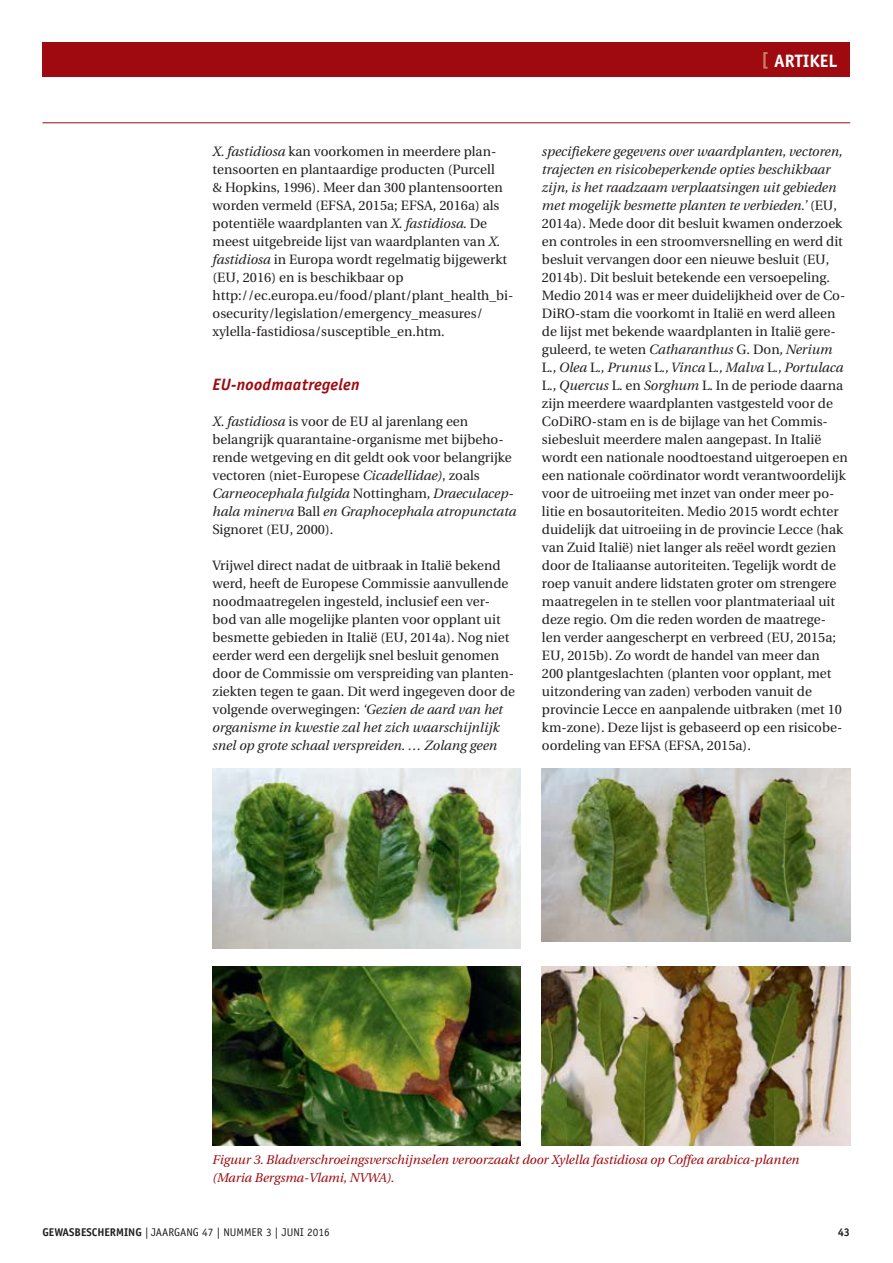
<style>
.page{position:relative;width:893px;height:1263px;background:#fff}
.page>*{position:absolute;margin:0;border:0;box-sizing:border-box;transform-origin:0 0}
.t1{font:700 18px "Officina Sans";color:#fff}
.t2{font:italic 700 16.5px "Officina Sans";letter-spacing:.015em;color:#9e0a0f}
.t3{font:13.5px/18px "Utopia";color:#231f20}
.t4{font:italic 12.75px/18px "Utopia";color:#9e0a0f}
.t5{font:11.25px "Officina Sans";color:#231f20}
.t6{font:700 11.25px "Officina Sans";color:#231f20}
.s1{color:#cb7c64}
.s2{font-style:italic}
.s3{font-weight:700}
</style>
<div class="page">
<div style="left:43px;top:43px;width:807px;height:34px;background:#9e0a0f"></div>
<hr style="left:43px;top:122px;width:807px;height:1px;background:#9e0a0f">
<img style="left:213px;top:768px;width:308px;height:180px">
<img style="left:213px;top:966px;width:308px;height:180px">
<img style="left:542px;top:768px;width:308px;height:173px">
<img style="left:542px;top:966px;width:308px;height:180px">
<h1 class="t1" style="left:761px;top:54px;width:78px"><span class="s1">[</span> ARTIKEL</h1>
<p class="t3" style="left:213px;top:144px;width:302px"><span class="s2">X. fastidiosa</span> kan voorkomen in meerdere plan&shy;tensoorten en plantaardige producten (Purcell<br>&amp; Hopkins, 1996). Meer dan 300 plantensoorten worden vermeld (EFSA, 2015a; EFSA, 2016a) als potentiële waardplanten van <span class="s2">X. fastidiosa.</span> De meest uitgebreide lijst van waardplanten van <span class="s2">X. fastidiosa</span> in Europa wordt regelmatig bijgewerkt (EU, 2016) en is beschikbaar op http://ec.europa.eu/food/plant/plant_health_bi&shy;osecurity/legislation/emergency_measures/ xylella-fastidiosa/susceptible_en.htm.</p>
<p class="t2" style="left:213px;top:378px;width:149px">EU-noodmaatregelen</p>
<p class="t3" style="left:213px;top:414px;width:305px"><span class="s2">X. fastidiosa</span> is voor de EU al jarenlang een belangrijk quarantaine-organisme met bijbeho&shy;rende wetgeving en dit geldt ook voor belangrijke vectoren (niet-Europese <span class="s2">Cicadellidae)</span>, zoals <span class="s2">Carneocephala fulgida</span> Nottingham<span class="s2">, Draeculacep&shy;hala minerva</span> Ball <span class="s2">en Graphocephala atropunctata </span>Signoret (EU, 2000).</p>
<p class="t3" style="left:213px;top:558px;width:304px">Vrijwel direct nadat de uitbraak in Italië bekend werd, heeft de Europese Commissie aanvullende noodmaatregelen ingesteld, inclusief een ver&shy;bod van alle mogelijke planten voor opplant uit besmette gebieden in Italië (EU, 2014a). Nog niet eerder werd een dergelijk snel besluit genomen door de Commissie om verspreiding van planten&shy;ziekten tegen te gaan. Dit werd ingegeven door de volgende overwegingen: <span class="s2">‘Gezien de aard van het organisme in kwestie zal het zich waarschijnlijk snel op grote schaal verspreiden. … Zolang geen</span></p>
<p class="t3" style="left:542px;top:144px;width:307px"><span class="s2">specifiekere gegevens over waardplanten, vectoren, trajecten en risicobeperkende opties beschikbaar zijn, is het raadzaam verplaatsingen uit gebieden met mogelijk besmette planten te verbieden.’</span> (EU, 2014a). Mede door dit besluit kwamen onderzoek en controles in een stroomversnelling en werd dit besluit vervangen door een nieuwe besluit (EU, 2014b). Dit besluit betekende een versoepeling.<br>Medio 2014 was er meer duidelijkheid over de Co-DiRO-stam die voorkomt in Italië en werd alleen de lijst met bekende waardplanten in Italië gere&shy;guleerd, te weten <span class="s2">Catharanthus</span> G. Don<span class="s2">, Nerium </span>L<span class="s2">., Olea</span> L<span class="s2">., Prunus</span> L<span class="s2">., Vinca</span> L<span class="s2">., Malva</span> L<span class="s2">., Portulaca </span>L<span class="s2">., Quercus</span> L<span class="s2">.</span> en <span class="s2">Sorghum</span> L<span class="s2">.</span> In de periode daarna zijn meerdere waardplanten vastgesteld voor de CoDiRO-stam en is de bijlage van het Commis&shy;siebesluit meerdere malen aangepast. In Italië wordt een nationale noodtoestand uitgeroepen en een nationale coördinator wordt verantwoordelijk voor de uitroeiing met inzet van onder meer po&shy;litie en bosautoriteiten. Medio 2015 wordt echter duidelijk dat uitroeiing in de provincie Lecce (hak van Zuid Italië) niet langer als reëel wordt gezien door de Italiaanse autoriteiten. Tegelijk wordt de roep vanuit andere lidstaten groter om strengere maatregelen in te stellen voor plantmateriaal uit deze regio. Om die reden worden de maatrege&shy;len verder aangescherpt en verbreed (EU, 2015a; EU, 2015b). Zo wordt de handel van meer dan<br>200 plantgeslachten (planten voor opplant, met uitzondering van zaden) verboden vanuit de provincie Lecce en aanpalende uitbraken (met 10 km-zone). Deze lijst is gebaseerd op een risicobe&shy;oordeling van EFSA (EFSA, 2015a).</p>
<p class="t4" style="left:213px;top:1152px;width:588px">Figuur 3. Bladverschroeingsverschijnselen veroorzaakt door Xylella fastidiosa op Coffea arabica-planten (Maria Bergsma-Vlami, NVWA).</p>
<p class="t5" style="left:42px;top:1228px;width:289px"><span class="s3">GEWASBESCHERMING</span> | JAARGANG 47 | NUMMER 3 | JUNI 2016</p>
<p class="t6" style="left:838px;top:1228px;width:14px">43</p>
</div>
